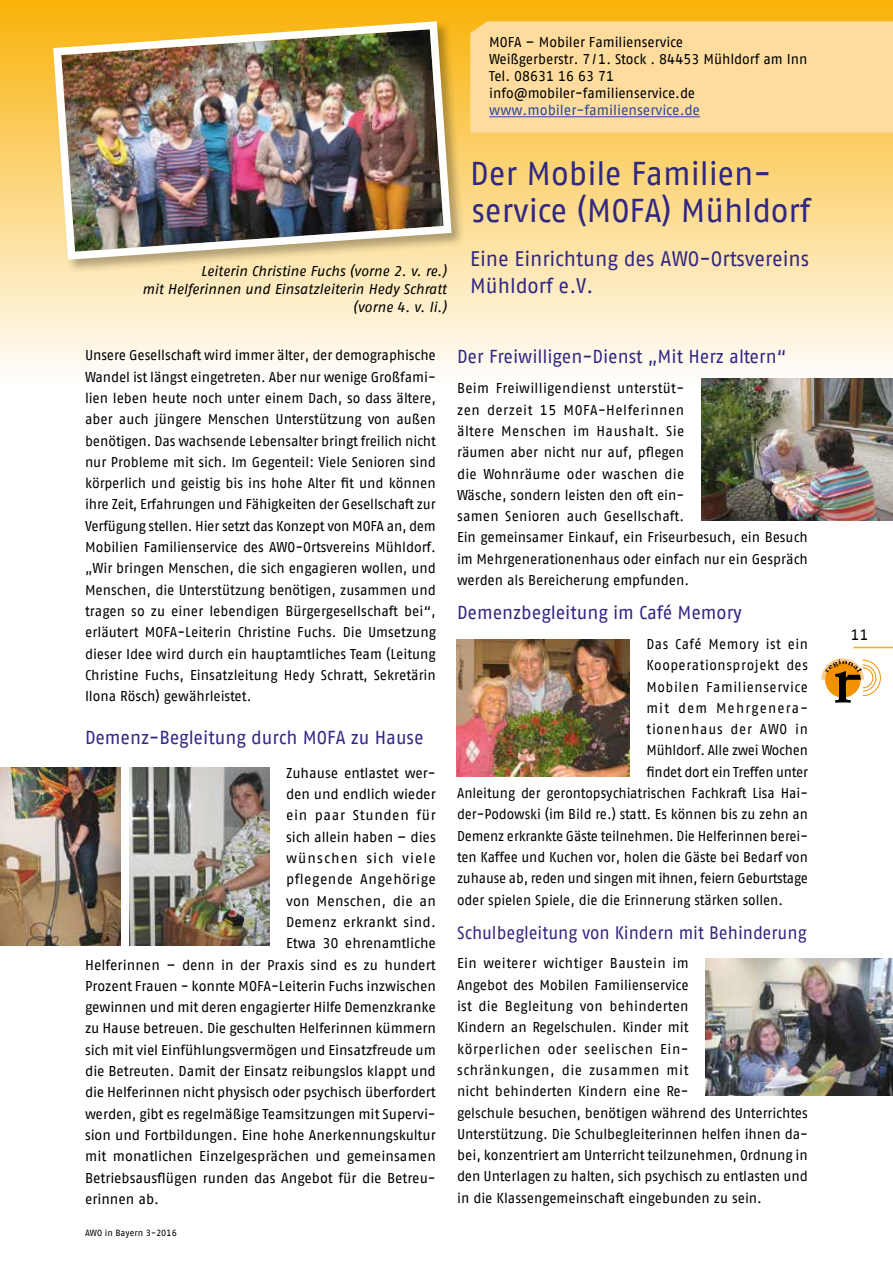
<style>
.page{position:relative;width:893px;height:1263px;background:#fff}
.page>*{position:absolute;margin:0;border:0;box-sizing:border-box;transform-origin:0 0}
.t1{font:33px/37.5px "AWO Fago Office";color:#312783}
.t2{font:21px/27px "AWO Fago Office";color:#312783}
.t3{font:18.75px "AWO Fago Office";color:#312783}
.t4{font:18px "AWO Fago Office";color:#312783;scale:.94 1}
.t5{font:15px "AWO Fago Office";color:#000}
.t6{font:14.25px/21.3px "AWO Fago Office";color:#000}
.t7{font:14.25px "AWO Fago Office";color:#000;scale:.95 1}
.t8{font:italic 14.25px/18px "AWO Fago Office";letter-spacing:-.005em;color:#000;text-align:right}
.t9{font:14.25px "AWO Fago Office";letter-spacing:.05em;color:#000;scale:.95 1}
.t10{font:14.25px "AWO Fago Office";color:#2a499a}
.t11{font:14.25px "AWO Fago Office";letter-spacing:.035em;color:#000;scale:.95 1}
.t12{font:14.25px "AWO Fago Office";letter-spacing:.04em;color:#000}
.t13{font:14.25px "AWO Fago Office";letter-spacing:.065em;color:#000;scale:.95 1}
.t14{font:14.25px "AWO Fago Office";letter-spacing:.09em;color:#000;scale:.95 1}
.t15{font:14.25px "AWO Fago Office";letter-spacing:.05em;color:#000}
.t16{font:14.25px "AWO Fago Office";letter-spacing:.08em;color:#000}
.t17{font:14.25px "AWO Fago Office";letter-spacing:.02em;color:#000}
.t18{font:9px "AWO Fago Office";color:#000}
</style>
<div class="page">
<div style="left:0;top:0;width:893px;height:383px;background:linear-gradient(to bottom,#f9b208,#fefefd)"></div>
<hr style="left:853px;top:647px;width:40px;height:1px;background:#f9b000">
<svg style="left:821px;top:658px;width:60px;height:45px"></svg>
<img style="left:457px;top:640px;width:172px;height:136px">
<div style="left:51px;top:19px;width:415px;height:255px;background:#000;opacity:.3"></div>
<img style="left:49px;top:17px;width:407px;height:247px">
<img style="left:701px;top:378px;width:192px;height:142px">
<img style="left:706px;top:959px;width:187px;height:136px">
<img style="left:0;top:767px;width:120px;height:178px">
<img style="left:130px;top:767px;width:139px;height:178px">
<div style="left:470px;top:21px;width:423px;height:112px;background:#fedc9e"></div>
<hr style="left:489px;top:116px;width:211px;height:1px;background:#2a499a">
<p class="t6" style="left:489px;top:33px;width:320px;line-height:17.1px">MOFA – Mobiler Familienservice<br>Weißgerberstr. 7/1. Stock . 84453 Mühldorf am Inn Tel. 08631 16 63 71 info@mobiler-familienservice.de</p>
<p class="t10" style="left:489px;top:102px;width:212px">www.mobiler-familienservice.de</p>
<p class="t8" style="left:142px;top:262px;width:306px">Leiterin Christine Fuchs (vorne 2. v. re.)<br>mit Helferinnen und Einsatzleiterin Hedy Schratt (vorne 4. v. li.)</p>
<h1 class="t1" style="left:470px;top:154px;width:342px">Der Mobile Familien&shy;service (MOFA) Mühldorf</h1>
<h2 class="t2" style="left:470px;top:245px;width:340px">Eine Einrichtung des AWO-Ortsvereins<br>Mühldorf e.V.</h2>
<p class="t6" style="left:85px;top:345px;width:352px;text-align:justify">Unsere Gesellschaft wird immer älter, der demographische Wandel ist längst eingetreten. Aber nur wenige Großfami&shy;lien leben heute noch unter einem Dach, so dass ältere, aber auch jüngere Menschen Unterstützung von außen benötigen. Das wachsende Lebensalter bringt freilich nicht nur Probleme mit sich. Im Gegenteil: Viele Senioren sind körperlich und geistig bis ins hohe Alter fit und können ihre Zeit, Erfahrungen und Fähigkeiten der Gesellschaft zur Verfügung stellen. Hier setzt das Konzept von MOFA an, dem Mobilien Familienservice des AWO-Ortsvereins Mühldorf. „Wir bringen Menschen, die sich engagieren wollen, und Menschen, die Unterstützung benötigen, zusammen und tragen so zu einer lebendigen Bürgergesellschaft bei“, erläutert MOFA-Leiterin Christine Fuchs. Die Umsetzung dieser Idee wird durch ein hauptamtliches Team (Leitung Christine Fuchs, Einsatzleitung Hedy Schratt, Sekretärin Ilona Rösch) gewährleistet.</p>
<h3 class="t3" style="left:85px;top:726px;width:340px">Demenz-Begleitung durch MOFA zu Hause</h3>
<p class="t6" style="left:286px;top:762px;width:151px">Zuhause entlastet wer-</p>
<p class="t6" style="left:286px;top:783px;width:151px">den und endlich wieder</p>
<p class="t15" style="left:286px;top:807px;width:151px">ein paar Stunden für</p>
<p class="t6" style="left:286px;top:826px;width:151px">sich allein haben – dies</p>
<p class="t16" style="left:286px;top:850px;width:151px">wünschen sich viele</p>
<p class="t12" style="left:286px;top:871px;width:151px">pflegende Angehörige</p>
<p class="t17" style="left:286px;top:892px;width:151px">von Menschen, die an</p>
<p class="t6" style="left:286px;top:911px;width:151px">Demenz erkrankt sind.</p>
<p class="t6" style="left:286px;top:932px;width:151px">Etwa 30 ehrenamtliche</p>
<p class="t6" style="left:85px;top:954px;width:352px">Helferinnen – denn in der Praxis sind es zu hundert</p>
<p class="t6" style="left:85px;top:975px;width:352px">Prozent Frauen - konnte MOFA-Leiterin Fuchs inzwischen</p>
<p class="t6" style="left:85px;top:996px;width:352px">gewinnen und mit deren engagierter Hilfe Demenzkranke</p>
<p class="t6" style="left:85px;top:1018px;width:352px">zu Hause betreuen. Die geschulten Helferinnen kümmern</p>
<p class="t6" style="left:85px;top:1039px;width:352px">sich mit viel Einfühlungsvermögen und Einsatzfreude um</p>
<p class="t6" style="left:85px;top:1060px;width:352px">die Betreuten. Damit der Einsatz reibungslos klappt und</p>
<p class="t6" style="left:85px;top:1081px;width:352px">die Helferinnen nicht physisch oder psychisch überfordert</p>
<p class="t6" style="left:85px;top:1103px;width:352px">werden, gibt es regelmäßige Teamsitzungen mit Supervi-</p>
<p class="t6" style="left:85px;top:1124px;width:352px">sion und Fortbildungen. Eine hohe Anerkennungskultur</p>
<p class="t6" style="left:85px;top:1145px;width:352px">mit monatlichen Einzelgesprächen und gemeinsamen</p>
<p class="t6" style="left:85px;top:1167px;width:352px">Betriebsausflügen runden das Angebot für die Betreu-</p>
<p class="t6" style="left:85px;top:1188px;width:75px">erinnen ab.</p>
<p class="t18" style="left:85px;top:1228px;width:93px">AWO in Bayern 3-2016</p>
<h3 class="t3" style="left:457px;top:346px;width:331px">Der Freiwilligen-Dienst „Mit Herz altern“</h3>
<p class="t6" style="left:457px;top:377px;width:352px">Beim Freiwilligendienst unterstüt-<br>zen derzeit 15 MOFA-Helferinnen<br>ältere Menschen im Haushalt. Sie<br>räumen aber nicht nur auf, pflegen<br>die Wohnräume oder waschen die<br>Wäsche, sondern leisten den oft ein-<br>samen Senioren auch Gesellschaft.<br>Ein gemeinsamer Einkauf, ein Friseurbesuch, ein Besuch im Mehrgenerationenhaus oder einfach nur ein Gespräch werden als Bereicherung empfunden.</p>
<h3 class="t3" style="left:457px;top:602px;width:286px">Demenzbegleitung im Café Memory</h3>
<p class="t11" style="left:646px;top:636px;width:172px">Das Café Memory ist ein</p>
<p class="t9" style="left:646px;top:657px;width:172px">Kooperationsprojekt des</p>
<p class="t9" style="left:646px;top:678px;width:172px">Mobilen Familienservice</p>
<p class="t14" style="left:646px;top:700px;width:172px">mit dem Mehrgenera-</p>
<p class="t13" style="left:646px;top:721px;width:172px">tionenhaus der AWO in</p>
<p class="t7" style="left:646px;top:742px;width:172px">Mühldorf. Alle zwei Wochen</p>
<p class="t7" style="left:646px;top:764px;width:172px">findet dort ein Treffen unter</p>
<p class="t7" style="left:457px;top:785px;width:371px">Anleitung der gerontopsychiatrischen Fachkraft Lisa Hai-</p>
<p class="t7" style="left:457px;top:806px;width:371px">der-Podowski (im Bild re.) statt. Es können bis zu zehn an</p>
<p class="t7" style="left:457px;top:827px;width:371px">Demenz erkrankte Gäste teilnehmen. Die Helferinnen berei-</p>
<p class="t7" style="left:457px;top:849px;width:371px">ten Kaffee und Kuchen vor, holen die Gäste bei Bedarf von</p>
<p class="t7" style="left:457px;top:870px;width:371px">zuhause ab, reden und singen mit ihnen, feiern Geburtstage</p>
<p class="t7" style="left:457px;top:891px;width:345px">oder spielen Spiele, die die Erinnerung stärken sollen.</p>
<p class="t4" style="left:457px;top:922px;width:373px">Schulbegleitung von Kindern mit Behinderung</p>
<p class="t6" style="left:457px;top:953px;width:352px">Ein weiterer wichtiger Baustein im<br>Angebot des Mobilen Familienservice<br>ist die Begleitung von behinderten<br>Kindern an Regelschulen. Kinder mit<br>körperlichen oder seelischen Ein-<br>schränkungen, die zusammen mit<br>nicht behinderten Kindern eine Re-<br>gelschule besuchen, benötigen während des Unterrichtes Unterstützung. Die Schulbegleiterinnen helfen ihnen da&shy;bei, konzentriert am Unterricht teilzunehmen, Ordnung in den Unterlagen zu halten, sich psychisch zu entlasten und in die Klassengemeinschaft eingebunden zu sein.</p>
<p class="t5" style="left:851px;top:626px;width:19px">11</p>
</div>
